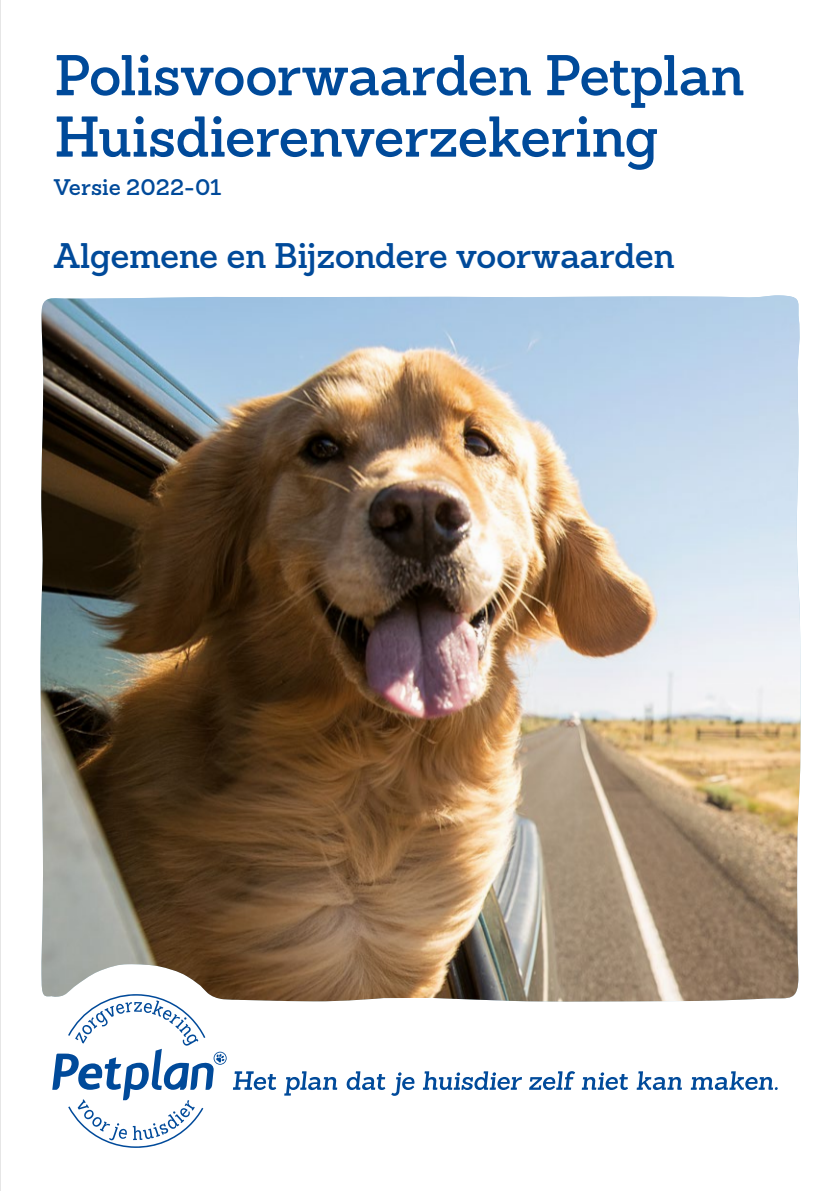
<style>
.page{position:relative;width:840px;height:1191px;background:#fff}
.page>*{position:absolute;margin:0;border:0;box-sizing:border-box;transform-origin:0 0}
.t1{font:600 56px/61.4px "Sanchez";letter-spacing:-.015em;color:#004a9a}
.t2{font:600 34.6px "Sanchez";letter-spacing:-.015em;color:#004a9a}
.t3{font:600 22px "Sanchez";color:#004a9a}
</style>
<div class="page">
<img style="left:40px;top:295px;width:761px;height:707px">
<svg style="left:233px;top:1071px;width:43px;height:19px"></svg>
<svg style="left:284px;top:1071px;width:53px;height:24px"></svg>
<svg style="left:346px;top:1071px;width:39px;height:19px"></svg>
<svg style="left:391px;top:1072px;width:23px;height:23px"></svg>
<svg style="left:422px;top:1071px;width:99px;height:19px"></svg>
<svg style="left:529px;top:1071px;width:46px;height:19px"></svg>
<svg style="left:581px;top:1072px;width:46px;height:18px"></svg>
<svg style="left:636px;top:1071px;width:45px;height:19px"></svg>
<svg style="left:690px;top:1071px;width:87px;height:19px"></svg>
<svg style="left:52px;top:994px;width:174px;height:153px"></svg>
<hr style="left:0;top:0;width:1px;height:1191px;background:#9d9d9c">
<p class="t1" style="left:54px;top:45px;width:691px">Polisvoorwaarden Petplan<br>Huisdierenverzekering</p>
<p class="t3" style="left:54px;top:173px;width:168px">Versie 2022-01</p>
<p class="t2" style="left:54px;top:233px;width:621px">Algemene en Bijzondere voorwaarden</p>
</div>
